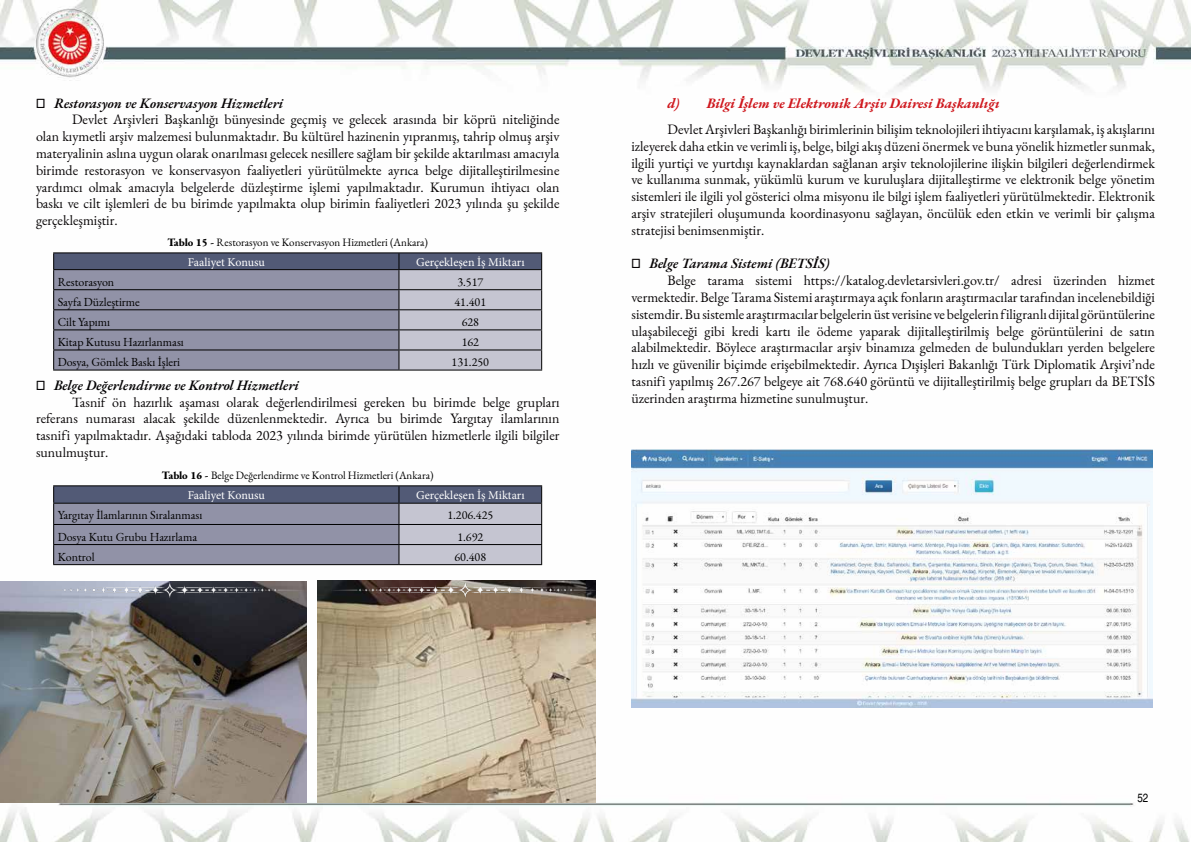
<style>
.page{position:relative;width:1191px;height:842px;background:#fff}
.page>*{position:absolute;margin:0;border:0;box-sizing:border-box;transform-origin:0 0}
.t1{font:14px/16.8px "EB Garamond";color:#070405;text-align:justify}
.t2{font:italic 600 14px "EB Garamond";color:#070405}
.t3{font:italic 700 14px "EB Garamond";color:#cf181e}
.t4{font:italic 600 14px "EB Garamond";color:#040304}
.t5{font:12px "EB Garamond";color:#000}
.t6{font:12px "Minion Pro";color:#fff}
.t7{font:condensed 12px "Helvetica CE";color:#000}
.t8{font:11px "EB Garamond";color:#000}
.s1{font-weight:500}
.s2{font-weight:800}
</style>
<div class="page">
<img style="left:0;top:0;width:1191px;height:842px">
<hr style="left:53px;top:252px;width:346px;height:1px;background:#000">
<hr style="left:399px;top:252px;width:143px;height:1px;background:#000">
<svg style="left:53px;top:253px;width:489px;height:117px;background:#8c8ea1"></svg>
<hr style="left:53px;top:370px;width:346px;height:1px;background:#000">
<hr style="left:399px;top:370px;width:143px;height:1px;background:#000">
<hr style="left:53px;top:485px;width:346px;height:1px;background:#000">
<hr style="left:399px;top:485px;width:143px;height:1px;background:#000">
<svg style="left:53px;top:486px;width:489px;height:78px;background:#87899d"></svg>
<hr style="left:53px;top:564px;width:346px;height:1px;background:#000">
<hr style="left:399px;top:564px;width:143px;height:1px;background:#000">
<img style="left:317px;top:581px;width:278px;height:221px">
<img style="left:0;top:581px;width:306px;height:221px">
<img style="left:36px;top:582px;width:268px;height:16px">
<img style="left:332px;top:582px;width:267px;height:16px">
<img style="left:631px;top:449px;width:522px;height:259px">
<p class="t2" style="left:36px;top:94px;width:249px"><span class="s1">□</span> Restorasyon ve Konservasyon Hizmetleri</p>
<p class="t1" style="left:72px;top:111px;width:489px">Devlet Arşivleri Başkanlığı bünyesinde geçmiş ve gelecek arasında bir köprü niteliğinde</p>
<p class="t1" style="left:36px;top:128px;width:525px">olan kıymetli arşiv malzemesi bulunmaktadır. Bu kültürel hazinenin yıpranmış, tahrip olmuş arşiv</p>
<p class="t1" style="left:36px;top:145px;width:525px">materyalinin aslına uygun olarak onarılması gelecek nesillere sağlam bir şekilde aktarılması amacıyla</p>
<p class="t1" style="left:36px;top:162px;width:525px">birimde restorasyon ve konservasyon faaliyetleri yürütülmekte ayrıca belge dijitalleştirilmesine</p>
<p class="t1" style="left:36px;top:179px;width:525px">yardımcı olmak amacıyla belgelerde düzleştirme işlemi yapılmaktadır. Kurumun ihtiyacı olan</p>
<p class="t1" style="left:36px;top:195px;width:525px">baskı ve cilt işlemleri de bu birimde yapılmakta olup birimin faaliyetleri 2023 yılında şu şekilde</p>
<p class="t1" style="left:36px;top:212px;width:83px">gerçekleşmiştir.</p>
<p class="t8" style="left:167px;top:236px;width:262px"><span class="s2">Tablo 15 -</span> Restorasyon ve Konservasyon Hizmetleri (Ankara)</p>
<p class="t6" style="left:188px;top:254px;width:78px">Faaliyet Konusu</p>
<p class="t6" style="left:416px;top:254px;width:110px">Gerçekleşen İş Miktarı</p>
<p class="t5" style="left:58px;top:274px;width:58px">Restorasyon</p>
<p class="t5" style="left:457px;top:274px;width:27px">3.517</p>
<p class="t5" style="left:58px;top:294px;width:84px">Sayfa Düzleştirme</p>
<p class="t5" style="left:454px;top:294px;width:33px">41.401</p>
<p class="t5" style="left:58px;top:314px;width:54px">Cilt Yapımı</p>
<p class="t5" style="left:462px;top:314px;width:19px">628</p>
<p class="t5" style="left:58px;top:334px;width:128px">Kitap Kutusu Hazırlanması</p>
<p class="t5" style="left:462px;top:334px;width:19px">162</p>
<p class="t5" style="left:58px;top:354px;width:124px">Dosya, Gömlek Baskı İşleri</p>
<p class="t5" style="left:451px;top:354px;width:39px">131.250</p>
<p class="t4" style="left:36px;top:376px;width:264px"><span class="s1">□</span> Belge Değerlendirme ve Kontrol Hizmetleri</p>
<p class="t1" style="left:72px;top:393px;width:489px">Tasnif ön hazırlık aşaması olarak değerlendirilmesi gereken bu birimde belge grupları</p>
<p class="t1" style="left:36px;top:410px;width:525px">referans numarası alacak şekilde düzenlenmektedir. Ayrıca bu birimde Yargıtay ilamlarının</p>
<p class="t1" style="left:36px;top:427px;width:525px">tasnifi yapılmaktadır. Aşağıdaki tabloda 2023 yılında birimde yürütülen hizmetlerle ilgili bilgiler</p>
<p class="t1" style="left:36px;top:444px;width:74px">sunulmuştur.</p>
<p class="t8" style="left:162px;top:468px;width:273px"><span class="s2">Tablo 16 -</span> Belge Değerlendirme ve Kontrol Hizmetleri (Ankara)</p>
<p class="t6" style="left:188px;top:487px;width:78px">Faaliyet Konusu</p>
<p class="t6" style="left:416px;top:487px;width:110px">Gerçekleşen İş Miktarı</p>
<p class="t5" style="left:58px;top:507px;width:146px">Yargıtay İlamlarının Sıralanması</p>
<p class="t5" style="left:447px;top:507px;width:47px">1.206.425</p>
<p class="t5" style="left:58px;top:529px;width:141px">Dosya Kutu Grubu Hazırlama</p>
<p class="t5" style="left:457px;top:529px;width:27px">1.692</p>
<p class="t5" style="left:58px;top:549px;width:38px">Kontrol</p>
<p class="t5" style="left:454px;top:549px;width:33px">60.408</p>
<p class="t3" style="left:667px;top:94px;width:334px">d) Bilgi İşlem ve Elektronik Arşiv Dairesi Başkanlığı</p>
<p class="t1" style="left:631px;top:121px;width:525px;text-indent:36px">Devlet Arşivleri Başkanlığı birimlerinin bilişim teknolojileri ihtiyacını karşılamak, iş akışlarını izleyerek daha etkin ve verimli iş, belge, bilgi akış düzeni önermek ve buna yönelik hizmetler sunmak, ilgili yurtiçi ve yurtdışı kaynaklardan sağlanan arşiv teknolojilerine ilişkin bilgileri değerlendirmek ve kullanıma sunmak, yükümlü kurum ve kuruluşlara dijitalleştirme ve elektronik belge yönetim sistemleri ile ilgili yol gösterici olma misyonu ile bilgi işlem faaliyetleri yürütülmektedir. Elektronik arşiv stratejileri oluşumunda koordinasyonu sağlayan, öncülük eden etkin ve verimli bir çalışma stratejisi benimsenmiştir.</p>
<p class="t2" style="left:631px;top:255px;width:199px"><span class="s1">□</span> Belge Tarama Sistemi (BETSİS)</p>
<p class="t1" style="left:667px;top:272px;width:489px">Belge tarama sistemi https://katalog.devletarsivleri.gov.tr/ adresi üzerinden hizmet</p>
<p class="t1" style="left:631px;top:289px;width:525px">vermektedir. Belge Tarama Sistemi araştırmaya açık fonların araştırmacılar tarafından incelenebildiği</p>
<p class="t1" style="left:631px;top:306px;width:525px">sistemdir. Bu sistemle araştırmacılar belgelerin üst verisine ve belgelerin filigranlı dijital görüntülerine</p>
<p class="t1" style="left:631px;top:323px;width:525px">ulaşabileceği gibi kredi kartı ile ödeme yaparak dijitalleştirilmiş belge görüntülerini de satın</p>
<p class="t1" style="left:631px;top:339px;width:525px">alabilmektedir. Böylece araştırmacılar arşiv binamıza gelmeden de bulundukları yerden belgelere</p>
<p class="t1" style="left:631px;top:356px;width:525px">hızlı ve güvenilir biçimde erişebilmektedir. Ayrıca Dışişleri Bakanlığı Türk Diplomatik Arşivi’nde</p>
<p class="t1" style="left:631px;top:373px;width:525px">tasnifi yapılmış 267.267 belgeye ait 768.640 görüntü ve dijitalleştirilmiş belge grupları da BETSİS</p>
<p class="t1" style="left:631px;top:390px;width:238px">üzerinden araştırma hizmetine sunulmuştur.</p>
<p class="t7" style="left:1137px;top:791px;width:12px">52</p>
</div>
